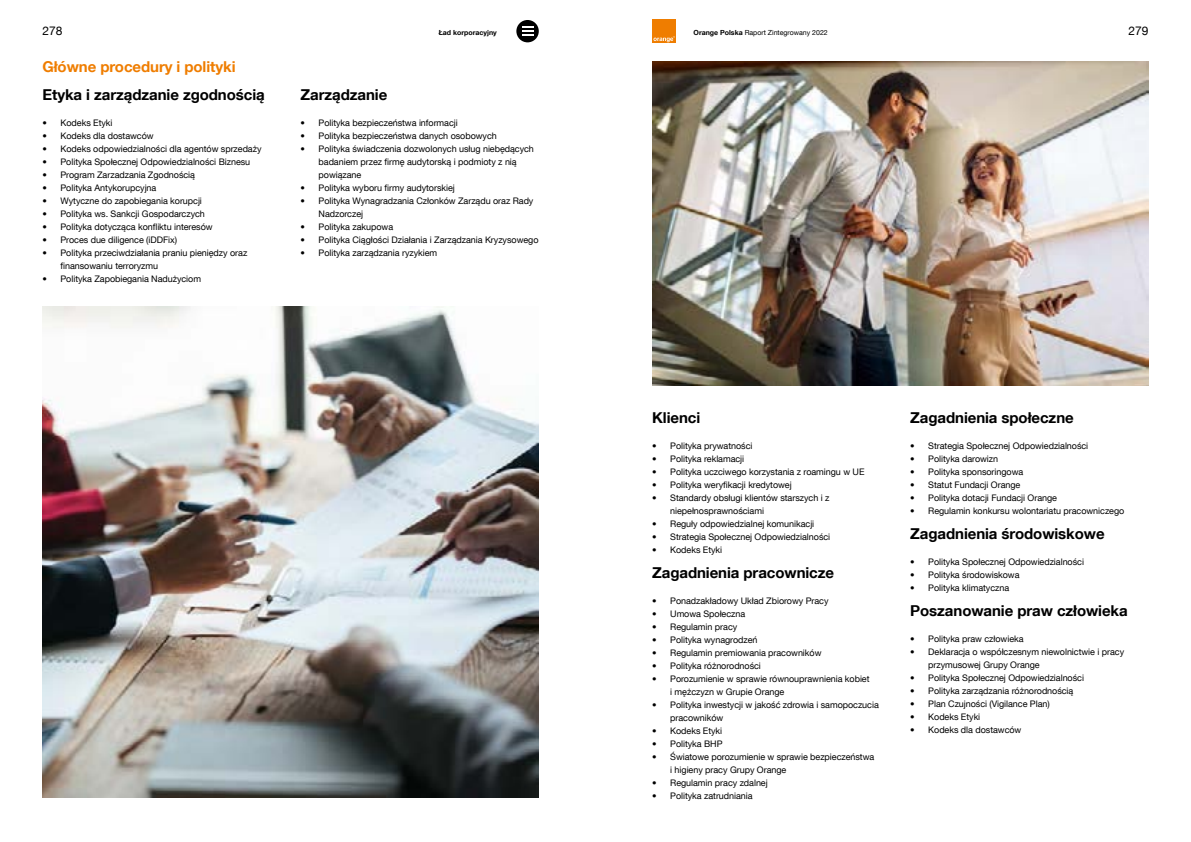
<style>
.page{position:relative;width:1191px;height:842px;background:#fff}
.page>*{position:absolute;margin:0;border:0;box-sizing:border-box;transform-origin:0 0}
.t1{font:700 15px "Helvetica Neue LT Com";letter-spacing:-.005em;color:#000}
.t2{font:700 15px "Helvetica Neue LT Com";letter-spacing:-.005em;color:#ef7d00}
.t3{font:12px "Helvetica Neue LT Com";letter-spacing:-.005em;color:#000}
.t4{font:9px/13px "Helvetica Neue LT Com";letter-spacing:-.005em;color:#000}
.t5{font:7px "Helvetica Neue LT Com";color:#000}
.t6{font:700 7px "Helvetica Neue LT Com";color:#000}
.s1{font-weight:700}
</style>
<div class="page">
<div style="left:516px;top:20px;width:23px;height:22px;background:#000;border-radius:50%"></div>
<svg style="left:522px;top:27px;width:11px;height:9px"></svg>
<div style="left:652px;top:19px;width:24px;height:24px;background:#ef7d00"></div>
<svg style="left:653px;top:36px;width:22px;height:6px"></svg>
<img style="left:43px;top:306px;width:496px;height:492px">
<img style="left:652px;top:61px;width:496px;height:325px">
<h2 class="t3" style="left:43px;top:24px;width:21px">278</h2>
<p class="t6" style="left:439px;top:28px;width:60px">Ład korporacyjny</p>
<p class="t5" style="left:693px;top:28px;width:136px"><span class="s1">Orange Polska</span> Raport Zintegrowany 2022</p>
<h2 class="t3" style="left:1128px;top:24px;width:21px">279</h2>
<h1 class="t2" style="left:43px;top:57px;width:194px">Główne procedury i polityki</h1>
<h1 class="t1" style="left:43px;top:85px;width:224px">Etyka i zarządzanie zgodnością</h1>
<p class="t4" style="left:43px;top:116px;width:72px">• Kodeks Etyki</p>
<p class="t4" style="left:43px;top:129px;width:113px">• Kodeks dla dostawców</p>
<p class="t4" style="left:43px;top:142px;width:220px">• Kodeks odpowiedzialności dla agentów sprzedaży</p>
<p class="t4" style="left:43px;top:155px;width:209px">• Polityka Społecznej Odpowiedzialności Biznesu</p>
<p class="t4" style="left:43px;top:168px;width:154px">• Program Zarzadzania Zgodnością</p>
<p class="t4" style="left:43px;top:181px;width:115px">• Polityka Antykorupcyjna</p>
<p class="t4" style="left:43px;top:194px;width:161px">• Wytyczne do zapobiegania korupcji</p>
<p class="t4" style="left:43px;top:207px;width:164px">• Polityka ws. Sankcji Gospodarczych</p>
<p class="t4" style="left:43px;top:220px;width:172px">• Polityka dotycząca konfliktu interesów</p>
<p class="t4" style="left:43px;top:233px;width:136px">• Proces due diligence (iDDFix)</p>
<p class="t4" style="left:61px;top:246px;width:188px;text-indent:-18px">• Polityka przeciwdziałania praniu pieniędzy oraz finansowaniu terroryzmu</p>
<p class="t4" style="left:43px;top:272px;width:160px">• Polityka Zapobiegania Nadużyciom</p>
<h1 class="t1" style="left:300px;top:85px;width:88px">Zarządzanie</h1>
<p class="t4" style="left:300px;top:116px;width:159px">• Polityka bezpieczeństwa informacji</p>
<p class="t4" style="left:300px;top:129px;width:198px">• Polityka bezpieczeństwa danych osobowych</p>
<p class="t4" style="left:318px;top:142px;width:217px;text-indent:-18px">• Polityka świadczenia dozwolonych usług niebędących badaniem przez firmę audytorską i podmioty z nią powiązane</p>
<p class="t4" style="left:300px;top:181px;width:156px">• Polityka wyboru firmy audytorskiej</p>
<p class="t4" style="left:318px;top:194px;width:216px;text-indent:-18px">• Polityka Wynagradzania Członków Zarządu oraz Rady<br>Nadzorczej</p>
<p class="t4" style="left:300px;top:220px;width:94px">• Polityka zakupowa</p>
<p class="t4" style="left:300px;top:233px;width:239px">• Polityka Ciągłości Działania i Zarządzania Kryzysowego</p>
<p class="t4" style="left:300px;top:246px;width:138px">• Polityka zarządzania ryzykiem</p>
<h1 class="t1" style="left:652px;top:408px;width:50px">Klienci</h1>
<p class="t4" style="left:652px;top:439px;width:102px">• Polityka prywatności</p>
<p class="t4" style="left:652px;top:452px;width:94px">• Polityka reklamacji</p>
<p class="t4" style="left:652px;top:465px;width:214px">• Polityka uczciwego korzystania z roamingu w UE</p>
<p class="t4" style="left:652px;top:478px;width:141px">• Polityka weryfikacji kredytowej</p>
<p class="t4" style="left:670px;top:491px;width:161px;text-indent:-18px">• Standardy obsługi klientów starszych i z niepełnosprawnościami</p>
<p class="t4" style="left:652px;top:517px;width:164px">• Reguły odpowiedzialnej komunikacji</p>
<p class="t4" style="left:652px;top:530px;width:179px">• Strategia Społecznej Odpowiedzialności</p>
<p class="t4" style="left:652px;top:543px;width:72px">• Kodeks Etyki</p>
<h1 class="t1" style="left:652px;top:563px;width:183px">Zagadnienia pracownicze</h1>
<p class="t4" style="left:652px;top:594px;width:178px">• Ponadzakładowy Układ Zbiorowy Pracy</p>
<p class="t4" style="left:652px;top:607px;width:95px">• Umowa Społeczna</p>
<p class="t4" style="left:652px;top:620px;width:87px">• Regulamin pracy</p>
<p class="t4" style="left:652px;top:633px;width:107px">• Polityka wynagrodzeń</p>
<p class="t4" style="left:652px;top:646px;width:171px">• Regulamin premiowania pracowników</p>
<p class="t4" style="left:652px;top:659px;width:110px">• Polityka różnorodności</p>
<p class="t4" style="left:670px;top:672px;width:201px;text-indent:-18px">• Porozumienie w sprawie równouprawnienia kobiet i mężczyzn w Grupie Orange</p>
<p class="t4" style="left:670px;top:698px;width:210px;text-indent:-18px">• Polityka inwestycji w jakość zdrowia i samopoczucia pracowników</p>
<p class="t4" style="left:652px;top:724px;width:72px">• Kodeks Etyki</p>
<p class="t4" style="left:652px;top:737px;width:72px">• Polityka BHP</p>
<p class="t4" style="left:670px;top:750px;width:206px;text-indent:-18px">• Światowe porozumienie w sprawie bezpieczeństwa i higieny pracy Grupy Orange</p>
<p class="t4" style="left:652px;top:776px;width:117px">• Regulamin pracy zdalnej</p>
<p class="t4" style="left:652px;top:789px;width:102px">• Polityka zatrudniania</p>
<h1 class="t1" style="left:910px;top:408px;width:165px">Zagadnienia społeczne</h1>
<p class="t4" style="left:910px;top:439px;width:179px">• Strategia Społecznej Odpowiedzialności</p>
<p class="t4" style="left:910px;top:452px;width:89px">• Polityka darowizn</p>
<p class="t4" style="left:910px;top:465px;width:115px">• Polityka sponsoringowa</p>
<p class="t4" style="left:910px;top:478px;width:112px">• Statut Fundacji Orange</p>
<p class="t4" style="left:910px;top:491px;width:148px">• Polityka dotacji Fundacji Orange</p>
<p class="t4" style="left:910px;top:504px;width:216px">• Regulamin konkursu wolontariatu pracowniczego</p>
<h1 class="t1" style="left:910px;top:524px;width:196px">Zagadnienia środowiskowe</h1>
<p class="t4" style="left:910px;top:555px;width:175px">• Polityka Społecznej Odpowiedzialności</p>
<p class="t4" style="left:910px;top:568px;width:111px">• Polityka środowiskowa</p>
<p class="t4" style="left:910px;top:581px;width:100px">• Polityka klimatyczna</p>
<h1 class="t1" style="left:910px;top:601px;width:219px">Poszanowanie praw człowieka</h1>
<p class="t4" style="left:910px;top:632px;width:115px">• Polityka praw człowieka</p>
<p class="t4" style="left:928px;top:645px;width:197px;text-indent:-18px">• Deklaracja o współczesnym niewolnictwie i pracy przymusowej Grupy Orange</p>
<p class="t4" style="left:910px;top:671px;width:175px">• Polityka Społecznej Odpowiedzialności</p>
<p class="t4" style="left:910px;top:684px;width:165px">• Polityka zarządzania różnorodnością</p>
<p class="t4" style="left:910px;top:697px;width:141px">• Plan Czujności (Vigilance Plan)</p>
<p class="t4" style="left:910px;top:710px;width:72px">• Kodeks Etyki</p>
<p class="t4" style="left:910px;top:723px;width:113px">• Kodeks dla dostawców</p>
</div>
